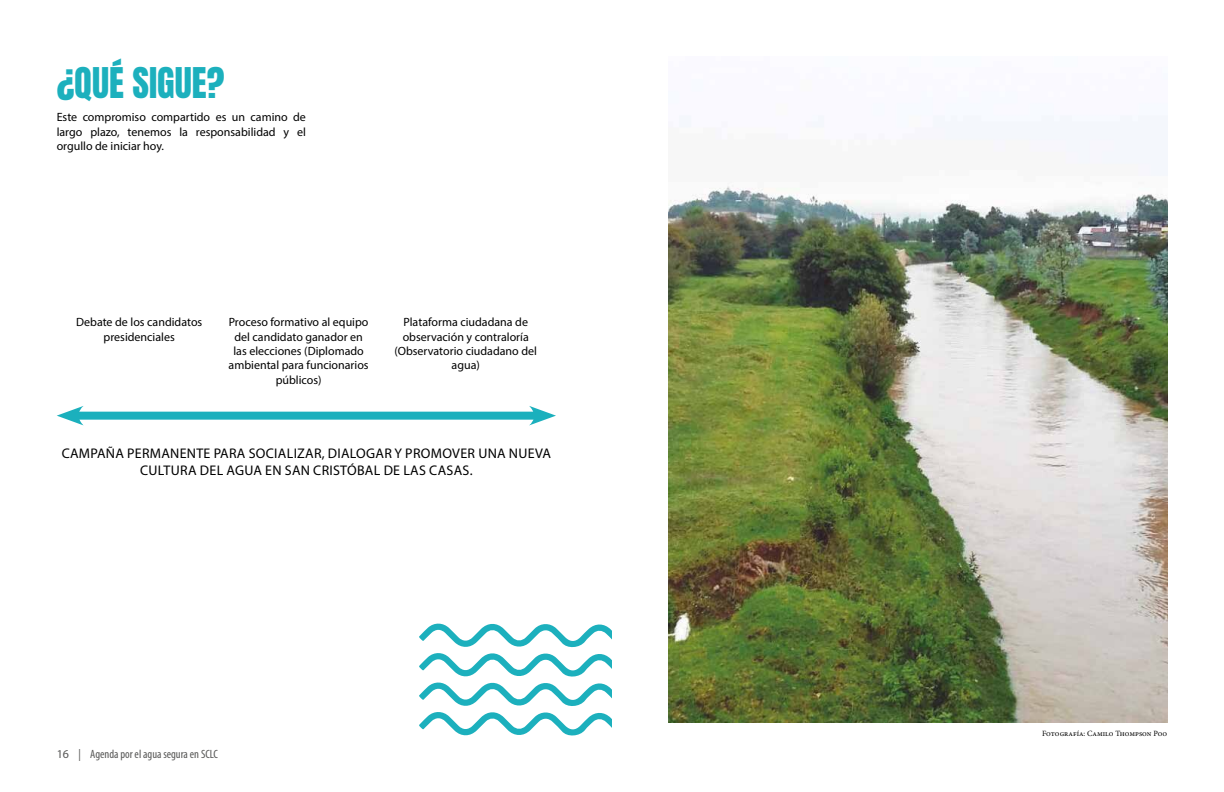
<style>
.page{position:relative;width:1224px;height:792px;background:#fff}
.page>*{position:absolute;margin:0;border:0;box-sizing:border-box;transform-origin:0 0}
.t1{font:36px "Anton";color:#1cb0bd}
.t2{font:14px/16.8px "Myriad Pro";letter-spacing:.02em;color:#000;text-align:center}
.t3{font:12px/14.4px "Myriad Pro";color:#000;text-align:center}
.t4{font:condensed 12px "Myriad Pro";color:#575756}
.t5{font:8px "Minion Pro";color:#000}
.s1{font-stretch:normal}
.s2{font-stretch:normal;color:#000}
</style>
<div class="page">
<svg style="left:419px;top:624px;width:193px;height:111px"></svg>
<div style="left:72px;top:412px;width:468px;height:8px;background:#1bb0bd"></div>
<svg style="left:57px;top:406px;width:27px;height:19px"></svg>
<svg style="left:529px;top:406px;width:27px;height:19px"></svg>
<img style="left:669px;top:116px;width:499px;height:607px">
<h1 class="t1" style="left:57px;top:64px;width:169px">¿QUÉ SIGUE?</h1>
<p class="t3" style="left:57px;top:110px;width:251px;text-align:justify">Este compromiso compartido es un camino de largo plazo, tenemos la responsabilidad y el orgullo de iniciar hoy.</p>
<p class="t3" style="left:76px;top:315px;width:128px">Debate de los candidatos presidenciales</p>
<p class="t3" style="left:229px;top:315px;width:142px">Proceso formativo al equipo del candidato ganador en las elecciones (Diplomado ambiental para funcionarios públicos)</p>
<p class="t3" style="left:395px;top:315px;width:144px">Plataforma ciudadana de observación y contraloría (Observatorio ciudadano del agua)</p>
<p class="t2" style="left:62px;top:445px;width:491px">CAMPAÑA PERMANENTE PARA SOCIALIZAR, DIALOGAR Y PROMOVER UNA NUEVA<br>CULTURA DEL AGUA EN SAN CRISTÓBAL DE LAS CASAS.</p>
<p class="t4" style="left:57px;top:747px;width:163px"><span class="s1">16</span> | Agenda por el agua segura en SCLC</p>
<p class="t4" style="left:57px;top:749px;width:155px"><span class="s2">16</span> <span class="s1">|</span> Agenda por el agua segura en SCLC</p>
<p class="t5" style="left:1042px;top:728px;width:127px">Fotografía: Camilo Thompson Poo</p>
</div>
